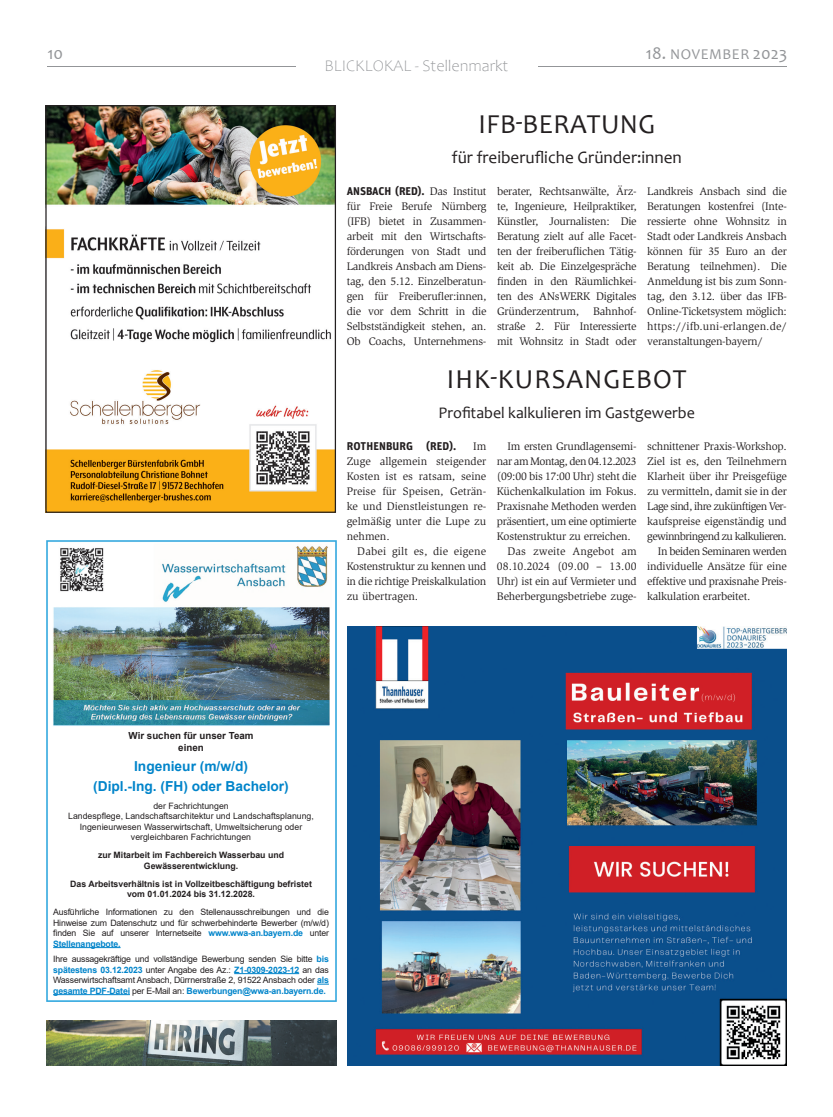
<style>
.page{position:relative;width:833px;height:1117px;background:#fff}
.page>*{position:absolute;margin:0;border:0;box-sizing:border-box;transform-origin:0 0}
.t1{font:27.5px "Candara";letter-spacing:.04em;color:#231f20}
.t2{font:27.5px "Candara";letter-spacing:.02em;color:#231f20}
.t3{font:17.5px "Candara";color:#231f20}
.t4{font:17.5px "Candara";color:#939598}
.t5{font:16.25px "Candara";color:#231f20}
.t6{font:300 16.25px "Candara";color:#939598}
.t7{font:15px "Candara";letter-spacing:.04em;color:#939598}
.t8{font:700 13.75px/20px "Arial";color:#0084ca;text-align:center}
.t9{font:11.25px/15px "Slimbach Std";letter-spacing:-.02em;color:#231f20;text-align:justify}
.t10{font:11.25px "Slimbach Std";letter-spacing:-.045em;color:#231f20}
.t11{font:11.25px "Slimbach Std";letter-spacing:.01em;color:#231f20}
.t12{font:700 11.25px "Unit OT";letter-spacing:-.01em;color:#231f20}
.t13{font:700 11.25px "Unit OT";letter-spacing:.01em;color:#231f20}
.t14{font:700 9.75px/11.8px "Arial";color:#231f20;text-align:center}
.t15{font:8.75px/10.5px "Arial";color:#231f20;text-align:justify}
.t16{font:700 8.75px/10.5px "Arial";color:#231f20;text-align:center}
.s1{font-size:17.5px}
.s2{font-family:"Slimbach Std";font-weight:400}
.s3{font-weight:700;color:#0084ca}
</style>
<div class="page">
<hr style="left:47px;top:66px;width:248px;height:1px;background:#939598">
<hr style="left:538px;top:66px;width:248px;height:1px;background:#939598">
<img style="left:46px;top:1020px;width:290px;height:45px">
<img style="left:47px;top:107px;width:287px;height:403px">
<div style="left:45px;top:105px;width:291px;height:407px;border:1px solid #231f20"></div>
<img style="left:46px;top:540px;width:291px;height:461px">
<hr style="left:53px;top:946px;width:68px;height:1px;background:#0084ca">
<hr style="left:234px;top:972px;width:65px;height:1px;background:#0084ca">
<svg style="left:317px;top:983px;width:12px;height:1px"></svg>
<hr style="left:53px;top:993px;width:77px;height:1px;background:#0084ca">
<img style="left:347px;top:626px;width:440px;height:439px">
<h2 class="t4" style="left:47px;top:42px;width:17px">10</h2>
<h3 class="t7" style="left:646px;top:44px;width:143px"><span class="s1">18.</span> NOVEMBER <span class="s1">2023</span></h3>
<h3 class="t6" style="left:324px;top:57px;width:185px">BLICKLOKAL - Stellenmarkt</h3>
<h1 class="t2" style="left:478px;top:106px;width:178px">IFB-BERATUNG</h1>
<h2 class="t3" style="left:452px;top:146px;width:231px">für freiberufliche Gründer:innen</h2>
<p class="t12" style="left:347px;top:184px;width:141px">ANSBACH (RED). <span class="s2">Das Institut</span></p>
<p class="t9" style="left:347px;top:199px;width:141px">für Freie Berufe Nürnberg (IFB) bietet in Zusammen&shy;arbeit mit den Wirtschafts&shy;förderungen von Stadt und Landkreis Ansbach am Diens&shy;tag, den 5.12. Einzelberatun&shy;gen für Freiberufler:innen, die vor dem Schritt in die Selbstständigkeit stehen, an.<br>Ob Coachs, Unternehmens-</p>
<p class="t9" style="left:497px;top:184px;width:141px">berater, Rechtsanwälte, Ärz&shy;te, Ingenieure, Heilpraktiker, Künstler, Journalisten: Die Beratung zielt auf alle Facet&shy;ten der freiberuflichen Tätig&shy;keit ab. Die Einzelgespräche finden in den Räumlichkei&shy;ten des ANsWERK Digitales Gründerzentrum,</p>
<p class="t9" style="left:497px;top:304px;width:141px;text-indent:96px">Bahnhof&shy;straße 2. Für Interessierte mit Wohnsitz in Stadt oder</p>
<p class="t9" style="left:647px;top:184px;width:141px">Landkreis Ansbach sind die Beratungen kostenfrei (Inte&shy;ressierte ohne Wohnsitz in Stadt oder Landkreis Ansbach können für 35 Euro an der Beratung teilnehmen). Die Anmeldung ist bis zum Sonn&shy;tag, den 3.12. über das IFB-Online-Ticketsystem möglich: https://ifb.uni-erlangen.de/ veranstaltungen-bayern/</p>
<h1 class="t1" style="left:447px;top:361px;width:241px">IHK-KURSANGEBOT</h1>
<h3 class="t5" style="left:438px;top:402px;width:258px">Profitabel kalkulieren im Gastgewerbe</h3>
<p class="t13" style="left:347px;top:439px;width:111px">ROTHENBURG (RED).</p>
<p class="t9" style="left:347px;top:439px;width:141px;text-indent:126px">Im Zuge allgemein steigender Kosten ist es ratsam, seine Preise für Speisen, Geträn&shy;ke und Dienstleistungen re&shy;gelmäßig unter die Lupe zu nehmen.</p>
<p class="t9" style="left:347px;top:544px;width:141px;text-indent:11px">Dabei gilt es, die eigene Kostenstruktur zu kennen und in die richtige Preiskalkulation zu übertragen.</p>
<p class="t9" style="left:507px;top:439px;width:130px">Im ersten Grundlagensemi-</p>
<p class="t10" style="left:497px;top:455px;width:141px">nar am Montag, den 04.12.2023</p>
<p class="t9" style="left:497px;top:469px;width:141px">(09:00 bis 17:00 Uhr) steht die</p>
<p class="t9" style="left:497px;top:484px;width:141px">Küchenkalkulation im Fokus.</p>
<p class="t9" style="left:497px;top:499px;width:141px">Praxisnahe Methoden werden</p>
<p class="t9" style="left:497px;top:514px;width:141px">präsentiert, um eine optimierte</p>
<p class="t9" style="left:497px;top:529px;width:135px">Kostenstruktur zu erreichen.</p>
<p class="t11" style="left:507px;top:545px;width:131px">Das zweite Angebot am</p>
<p class="t11" style="left:497px;top:560px;width:141px">08.10.2024 (09.00 – 13.00</p>
<p class="t9" style="left:497px;top:574px;width:141px">Uhr) ist ein auf Vermieter und</p>
<p class="t9" style="left:497px;top:589px;width:141px">Beherbergungsbetriebe zuge-</p>
<p class="t9" style="left:647px;top:439px;width:141px">schnittener Praxis-Workshop.</p>
<p class="t9" style="left:647px;top:454px;width:141px">Ziel ist es, den Teilnehmern</p>
<p class="t9" style="left:647px;top:469px;width:141px">Klarheit über ihr Preisgefüge</p>
<p class="t9" style="left:647px;top:484px;width:141px">zu vermitteln, damit sie in der</p>
<p class="t10" style="left:647px;top:500px;width:141px">Lage sind, ihre zukünftigen Ver-</p>
<p class="t9" style="left:647px;top:514px;width:141px">kaufspreise eigenständig und</p>
<p class="t10" style="left:647px;top:530px;width:141px">gewinnbringend zu kalkulieren.</p>
<p class="t9" style="left:658px;top:544px;width:130px">In beiden Seminaren werden</p>
<p class="t9" style="left:647px;top:559px;width:141px">individuelle Ansätze für eine</p>
<p class="t9" style="left:647px;top:574px;width:141px">effektive und praxisnahe Preis-</p>
<p class="t9" style="left:647px;top:589px;width:105px">kalkulation erarbeitet.</p>
<p class="t14" style="left:129px;top:729px;width:126px">Wir suchen für unser Team einen</p>
<p class="t8" style="left:93px;top:755px;width:197px">Ingenieur (m/w/d)<br>(Dipl.-Ing. (FH) oder Bachelor)</p>
<p class="t15" style="left:68px;top:800px;width:247px;text-align:center">der Fachrichtungen<br>Landespflege, Landschaftsarchitektur und Landschaftsplanung, Ingenieurwesen Wasserwirtschaft, Umweltsicherung oder vergleichbaren Fachrichtungen</p>
<p class="t16" style="left:98px;top:849px;width:187px">zur Mitarbeit im Fachbereich Wasserbau und<br>Gewässerentwicklung.</p>
<p class="t16" style="left:70px;top:878px;width:243px">Das Arbeitsverhältnis ist in Vollzeitbeschäftigung befristet vom 01.01.2024 bis 31.12.2028.</p>
<p class="t15" style="left:53px;top:906px;width:277px">Ausführliche Informationen zu den Stellenausschreibungen und die Hinweise zum Datenschutz und für schwerbehinderte Bewerber (m/w/d) finden Sie auf unserer Internetseite <span class="s3">www.wwa-an.bayern.de</span> unter <span class="s3">Stellenangebote.</span></p>
<p class="t15" style="left:53px;top:953px;width:277px">Ihre aussagekräftige und vollständige Bewerbung senden Sie bitte <span class="s3">bis spätestens 03.12.2023</span> unter Angabe des Az.: <span class="s3">Z1-0309-2023-12</span> an das Wasserwirtschaftsamt Ansbach, Dürrnerstraße 2, 91522 Ansbach oder <span class="s3">als gesamte PDF-Datei</span> per E-Mail an: <span class="s3">Bewerbungen@wwa-an.bayern.de.</span></p>
</div>
